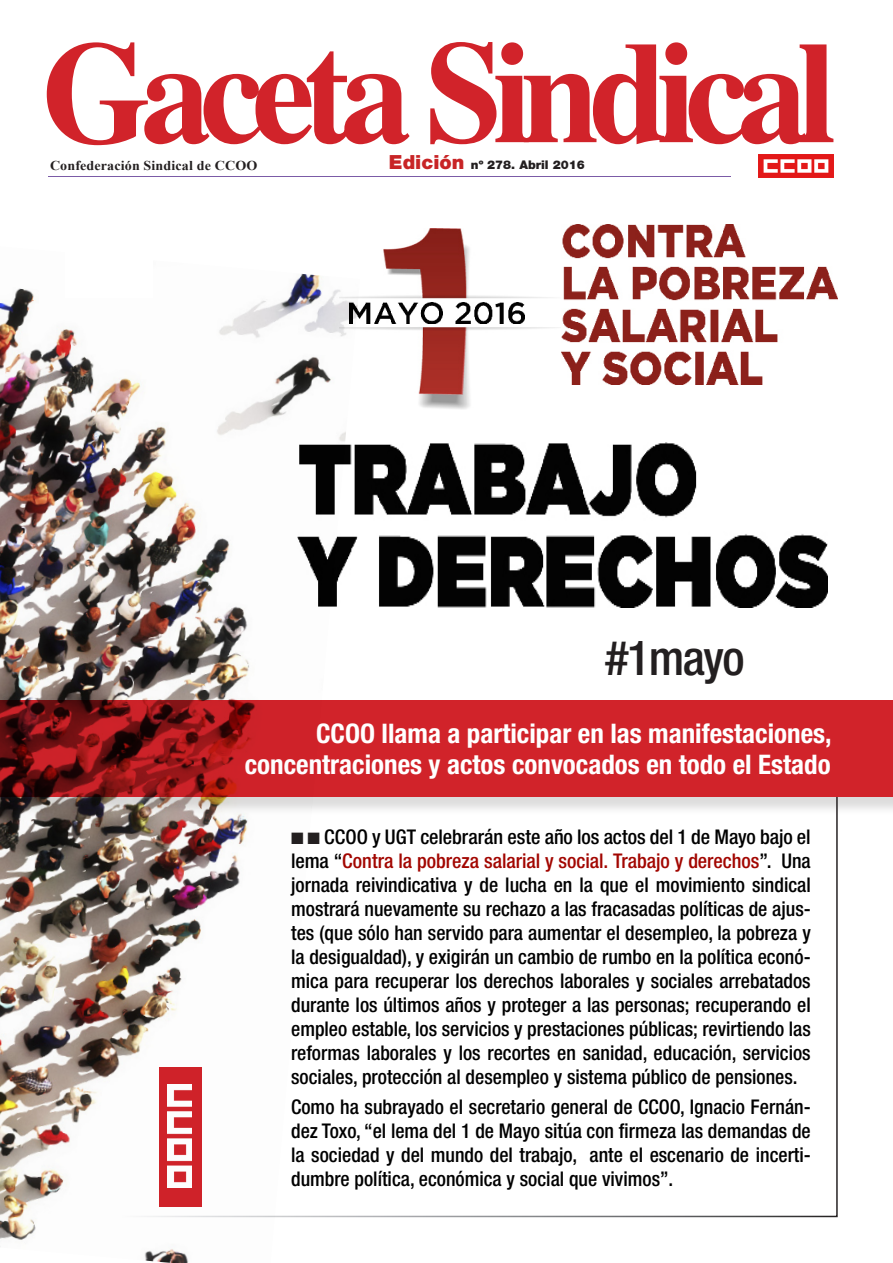
<style>
.page{position:relative;width:893px;height:1263px;background:#fff}
.page>*{position:absolute;margin:0;border:0;box-sizing:border-box;transform-origin:0 0}
.Entradillas{font:500 condensed 48px "Helvetica Neue";letter-spacing:-.03em;color:#231f20}
.Entradillas-2{font:700 condensed 27px "Helvetica Neue";color:#fff}
.Texti_box{font:500 condensed 20.25px/24px "Helvetica Neue";color:#000;text-align:justify}
.Entradillas-3{font:700 13.5px "Times New Roman";letter-spacing:.01em;color:#231f20;scale:1.04 1}
.t1{font:900 12px "Helvetica Neue";color:#231f20}
.s1{font-size:19.5px;color:#c82426}
.s2{color:#231f20}
.s3{color:#a20600}
</style>
<div class="page">
<svg style="left:47px;top:42px;width:786px;height:103px"></svg>
<img style="left:758px;top:155px;width:75px;height:22px">
<hr style="left:48px;top:176px;width:683px;height:1px;background:#7b5ba7">
<img style="left:360px;top:229px;width:202px;height:180px">
<img style="left:360px;top:302px;width:164px;height:21px">
<img style="left:562px;top:225px;width:275px;height:160px">
<img style="left:360px;top:442px;width:468px;height:166px">
<div style="left:0;top:702px;width:893px;height:114px;background:#231f20;opacity:.16"></div>
<div style="left:0;top:700px;width:893px;height:97px;background:#d1232a"></div>
<img style="left:0;top:274px;width:360px;height:989px">
<div style="left:65px;top:216px;width:88px;height:82px;background:#fff"></div>
<p class="Entradillas-3" style="left:50px;top:156px;width:201px">Confederación Sindical de CCOO</p>
<p class="t1" style="left:389px;top:158px;width:197px"><span class="s1">Edición</span> nº 278. Abril 2016</p>
<p class="Entradillas" style="left:605px;top:629px;width:141px">#1mayo</p>
<p class="Entradillas-2" style="left:316px;top:717px;width:517px">CCOO llama a participar en las manifestaciones,</p>
<p class="Entradillas-2" style="left:245px;top:748px;width:587px">concentraciones y actos convocados en todo el Estado</p>
<p class="Texti_box" style="left:291px;top:824px;width:521px"><span class="s2">■</span> <span class="s2">■</span> CCOO y UGT celebrarán este año los actos del 1 de Mayo bajo el lema “<span class="s3">Contra la pobreza salarial y social. Trabajo y derechos</span>”. Una jornada reivindicativa y de lucha en la que el movimiento sindical mostrará nuevamente su rechazo a las fracasadas políticas de ajus&shy;tes (que sólo han servido para aumentar el desempleo, la pobreza y la desigualdad), y exigirán un cambio de rumbo en la política econó&shy;mica para recuperar los derechos laborales y sociales arrebatados durante los últimos años y proteger a las personas; recuperando el empleo estable, los servicios y prestaciones públicas; revirtiendo las reformas laborales y los recortes en sanidad, educación, servicios sociales, protección al desempleo y sistema público de pensiones.</p>
<p class="Texti_box" style="left:291px;top:1094px;width:521px">Como ha subrayado el secretario general de CCOO, Ignacio Fernán&shy;dez Toxo, “el lema del 1 de Mayo sitúa con firmeza las demandas de la sociedad y del mundo del trabajo, ante el escenario de incerti&shy;dumbre política, económica y social que vivimos”.</p>
</div>
